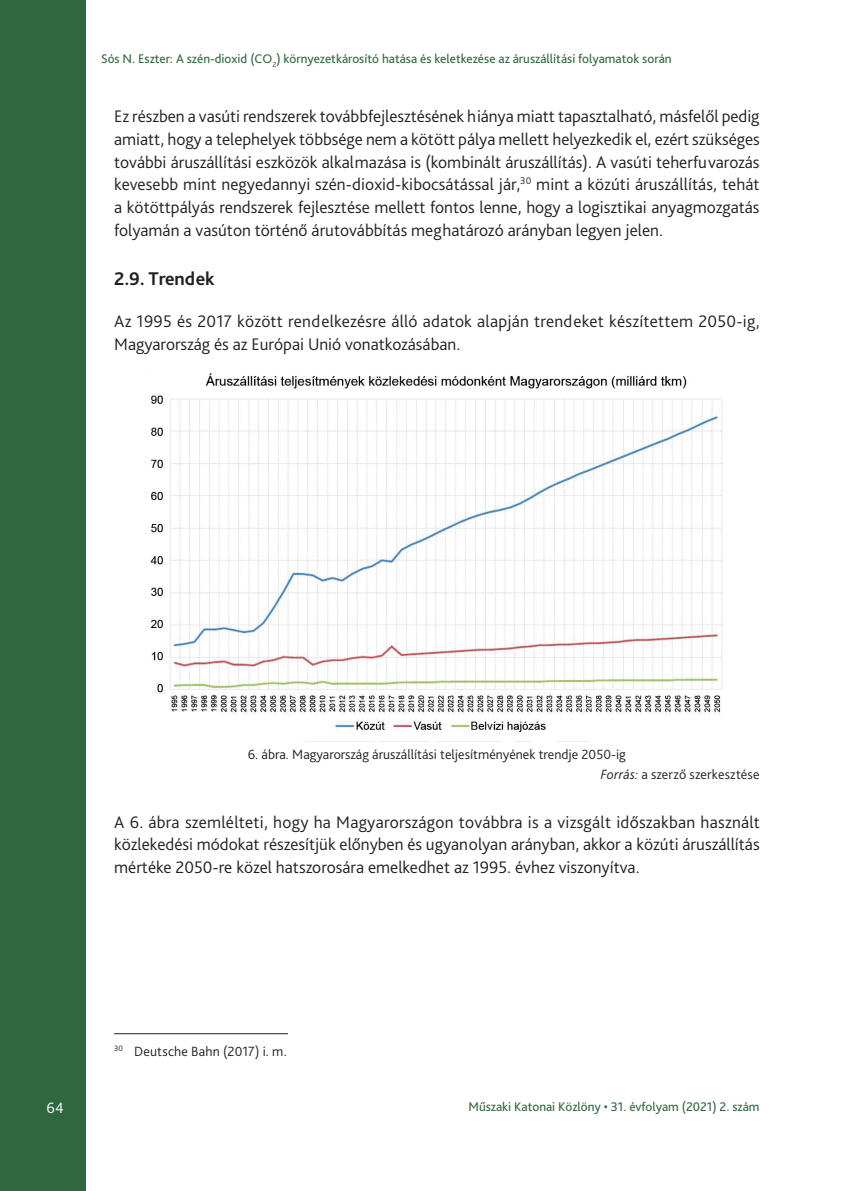
<style>
.page{position:relative;width:844px;height:1191px;background:#fff}
.page>*{position:absolute;margin:0;border:0;box-sizing:border-box;transform-origin:0 0}
.Címsor_2{font:700 19.25px "Bliss Pro";letter-spacing:-.01em;color:#231f20}
.Szöveg_1st{font:300 17.5px/22.8px "Bliss Pro";color:#231f20;text-align:justify}
.t1{font:300 15.75px "Bliss Pro";color:#fff}
.Ábra_címe{font:300 14px "Bliss Pro";color:#231f20}
.ábra_forrás{font:300 14px "Bliss Pro";letter-spacing:.015em;color:#231f20}
.t2{font:13.12px "Bliss Pro";color:#2f673f}
.s1{font-style:italic}
</style>
<div class="page">
<div style="left:0;top:0;width:85px;height:1191px;background:#2f673f"></div>
<img style="left:150px;top:373px;width:572px;height:360px">
<hr style="left:114px;top:1033px;width:174px;height:1px;background:#231f20">
<p class="t2" style="left:101px;top:50px;width:572px">Sós N. Eszter: A szén-dioxid (CO<sub>2</sub>) környezetkárosító hatása és keletkezése az áruszállítási folyamatok során</p>
<p class="Szöveg_1st" style="left:114px;top:104px;width:647px">Ez részben a vasúti rendszerek továbbfejlesztésének hiánya miatt tapasztalható, másfelől pedig amiatt, hogy a telephelyek többsége nem a kötött pálya mellett helyezkedik el, ezért szükséges további áruszállítási eszközök alkalmazása is (kombinált áruszállítás). A vasúti teherfuvarozás kevesebb mint negyedannyi szén-dioxid-kibocsátással jár,<sup>30</sup> mint a közúti áruszállítás, tehát a kötöttpályás rendszerek fejlesztése mellett fontos lenne, hogy a logisztikai anyagmozgatás folyamán a vasúton történő árutovábbítás meghatározó arányban legyen jelen.</p>
<p class="Címsor_2" style="left:114px;top:266px;width:102px">2.9. Trendek</p>
<p class="Szöveg_1st" style="left:114px;top:309px;width:646px">Az 1995 és 2017 között rendelkezésre álló adatok alapján trendeket készítettem 2050-ig,<br>Magyarország és az Európai Unió vonatkozásában.</p>
<p class="Ábra_címe" style="left:248px;top:746px;width:379px">6. ábra. Magyarország áruszállítási teljesítményének trendje 2050-ig</p>
<p class="ábra_forrás" style="left:600px;top:765px;width:160px"><span class="s1">Forrás:</span> a szerző szerkesztése</p>
<p class="Szöveg_1st" style="left:114px;top:810px;width:647px">A 6. ábra szemlélteti, hogy ha Magyarországon továbbra is a vizsgált időszakban használt közlekedési módokat részesítjük előnyben és ugyanolyan arányban, akkor a közúti áruszállítás mértéke 2050-re közel hatszorosára emelkedhet az -1995. évhez viszonyítva.</p>
<p class="Ábra_címe" style="left:114px;top:1042px;width:174px"><sup>30</sup> Deutsche Bahn (2017) i. m.</p>
<p class="t1" style="left:47px;top:1098px;width:19px">64</p>
<p class="t2" style="left:468px;top:1098px;width:292px">Műszaki Katonai Közlöny • 31. évfolyam (2021) 2. szám</p>
</div>
